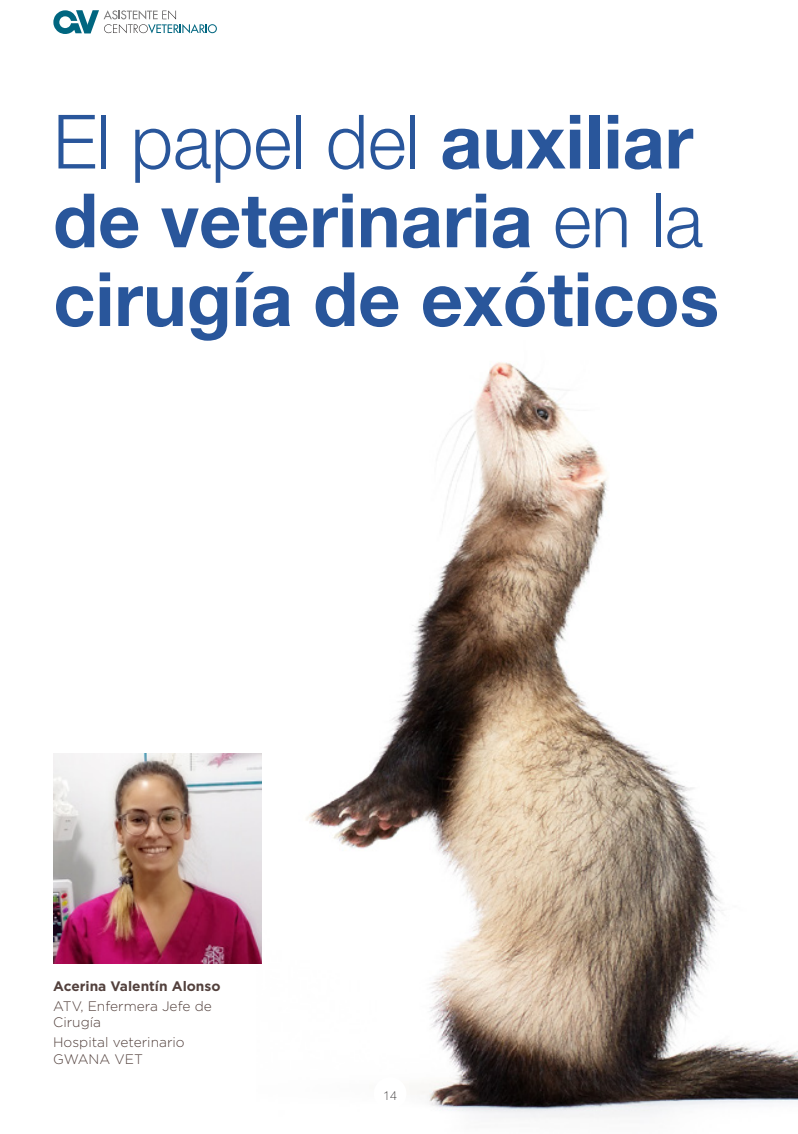
<style>
.page{position:relative;width:798px;height:1134px;background:#fff}
.page>*{position:absolute;margin:0;border:0;box-sizing:border-box;transform-origin:0 0}
.t1{font:700 75px/78.8px "Helvetica Neue LT Std";color:#29569b}
.t2{font:300 13.75px/16.5px "Gotham";color:#53413d}
.t3{font:700 13.75px "Gotham";color:#53413d}
.t4{font:100 12.5px "Helvetica Neue LT Std";color:#231f20}
.s1{font-weight:300}
</style>
<div class="page">
<img style="left:261px;top:362px;width:536px;height:756px">
<img style="left:53px;top:753px;width:208px;height:211px">
<div style="left:373px;top:1077px;width:33px;height:33px;background:#fff;border-radius:50%"></div>
<svg style="left:53px;top:10px;width:164px;height:24px"></svg>
<h1 class="t1" style="left:53px;top:101px;width:667px"><span class="s1">El papel del</span> auxiliar de veterinaria <span class="s1">en la </span>cirugía de exóticos</h1>
<p class="t3" style="left:53px;top:977px;width:169px">Acerina Valentín Alonso</p>
<p class="t2" style="left:53px;top:997px;width:160px">ATV, Enfermera Jefe de<br>Cirugía</p>
<p class="t2" style="left:53px;top:1034px;width:133px">Hospital veterinario<br>GWANA VET</p>
<p class="t4" style="left:383px;top:1089px;width:15px">14</p>
</div>
